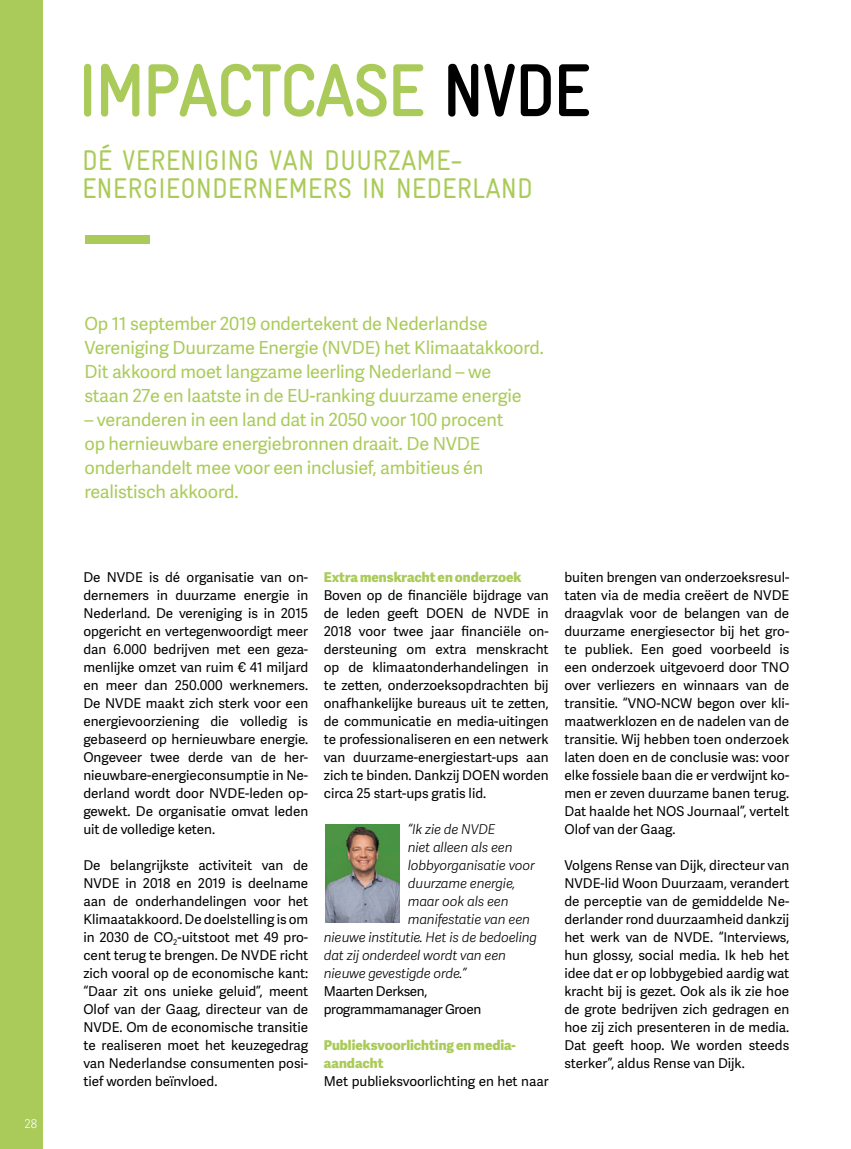
<style>
.page{position:relative;width:851px;height:1149px;background:#fff}
.page>*{position:absolute;margin:0;border:0;box-sizing:border-box;transform-origin:0 0}
.t1{font:700 75px "Gravur Condensed";letter-spacing:-.03em;color:#aacb59}
.t2{font:28.5px/28.5px "Gravur Condensed";color:#aacb59}
.t3{font:18px/24px "Adelle Sans";letter-spacing:-.01em;color:#aacb59}
.t4{font:13.5px/18px "Adelle Sans";color:#000;text-align:justify}
.t5{font:italic 300 13.5px "Adelle Sans";letter-spacing:-.01em;color:#000}
.t6{font:800 13.5px/18px "Adelle Sans";color:#aacb59}
.t7{font:13.5px/18px "Adelle Sans";letter-spacing:-.025em;color:#000}
.t8{font:300 12px "Adelle Sans";color:#fff}
.s1{color:#000}
</style>
<div class="page">
<div style="left:0;top:0;width:43px;height:1148px;background:#aacb59"></div>
<div style="left:85px;top:235px;width:65px;height:9px;background:#aacb59"></div>
<img style="left:326px;top:824px;width:73px;height:97px">
<h1 class="t1" style="left:78px;top:49px;width:514px">IMPACTCASE <span class="s1">NVDE</span></h1>
<h2 class="t2" style="left:82px;top:146px;width:452px">DÉ VERENIGING VAN DUURZAME-<br>ENERGIEONDERNEMERS IN NEDERLAND</h2>
<p class="t8" style="left:25px;top:1114px;width:14px">28</p>
<h3 class="t3" style="left:84px;top:310px;width:461px">Op 11 september 2019 ondertekent de Nederlandse Vereniging Duurzame Energie (NVDE) het Klimaatakkoord.<br>Dit akkoord moet langzame leerling Nederland – we<br>staan 27e en laatste in de EU-ranking duurzame energie</h3>
<h3 class="t3" style="left:84px;top:406px;width:420px">– veranderen in een land dat in 2050 voor 100 procent op hernieuwbare energiebronnen draait. De NVDE onderhandelt mee voor een inclusief, ambitieus én realistisch akkoord.</h3>
<p class="t4" style="left:83px;top:567px;width:226px">De NVDE is dé organisatie van on&shy;dernemers in duurzame energie in Nederland. De vereniging is in 2015 opgericht en vertegenwoordigt meer dan 6.000 bedrĳven met een geza&shy;menlĳke omzet van ruim € 41 miljard en meer dan 250.000 werknemers.<br>De NVDE maakt zich sterk voor een energievoorziening die volledig is gebaseerd op hernieuwbare energie.<br>Ongeveer twee derde van de her&shy;nieuwbare-energieconsumptie in Ne&shy;derland wordt door NVDE-leden op&shy;gewekt. De organisatie omvat leden uit de volledige keten.</p>
<p class="t4" style="left:83px;top:855px;width:226px">De belangrĳkste activiteit van de NVDE in 2018 en 2019 is deelname aan de onderhandelingen voor het Klimaatakkoord. De doelstelling is om in 2030 de CO<sub>2</sub>-uitstoot met 49 pro&shy;cent terug te brengen. De NVDE richt zich vooral op de economische kant: “Daar zit ons unieke geluid”, meent Olof van der Gaag, directeur van de NVDE. Om de economische transitie te realiseren moet het keuzegedrag van Nederlandse consumenten posi&shy;tief worden beïnvloed.</p>
<p class="t6" style="left:324px;top:567px;width:199px">Extra menskracht en onderzoek</p>
<p class="t4" style="left:324px;top:585px;width:226px">Boven op de financiële bĳdrage van de leden geeft DOEN de NVDE in 2018 voor twee jaar financiële on&shy;dersteuning om extra menskracht op de klimaatonderhandelingen in te zetten, onderzoeksopdrachten bĳ onafhankelĳke bureaus uit te zetten, de communicatie en media-uitingen te professionaliseren en een netwerk van duurzame-energiestart-ups aan zich te binden. Dankzĳ DOEN worden circa 25 start-ups gratis lid.</p>
<p class="t5" style="left:407px;top:819px;width:89px">“Ik zie de NVDE</p>
<p class="t5" style="left:407px;top:837px;width:106px">niet alleen als een</p>
<p class="t5" style="left:407px;top:855px;width:128px">lobbyorganisatie voor</p>
<p class="t5" style="left:407px;top:873px;width:109px">duurzame energie,</p>
<p class="t5" style="left:407px;top:891px;width:102px">maar ook als een</p>
<p class="t5" style="left:407px;top:909px;width:124px">manifestatie van een</p>
<p class="t5" style="left:324px;top:927px;width:215px">nieuwe institutie. Het is de bedoeling</p>
<p class="t5" style="left:324px;top:945px;width:184px">dat zĳ onderdeel wordt van een</p>
<p class="t5" style="left:324px;top:963px;width:144px">nieuwe gevestigde orde.”</p>
<p class="t7" style="left:324px;top:981px;width:159px">Maarten Derksen, programmamanager Groen</p>
<p class="t6" style="left:324px;top:1035px;width:193px">Publieksvoorlichting en media&shy;aandacht</p>
<p class="t4" style="left:324px;top:1071px;width:226px">Met publieksvoorlichting en het naar</p>
<p class="t4" style="left:564px;top:567px;width:226px">buiten brengen van onderzoeksresul&shy;taten via de media creëert de NVDE draagvlak voor de belangen van de duurzame energiesector bĳ het gro&shy;te publiek. Een goed voorbeeld is een onderzoek uitgevoerd door TNO over verliezers en winnaars van de transitie. “VNO-NCW begon over kli&shy;maatwerklozen en de nadelen van de transitie. Wĳ hebben toen onderzoek laten doen en de conclusie was: voor elke fossiele baan die er verdwĳnt ko&shy;men er zeven duurzame banen terug.<br>Dat haalde het NOS Journaal”, vertelt Olof van der Gaag.</p>
<p class="t4" style="left:564px;top:855px;width:226px">Volgens Rense van Dĳk, directeur van NVDE-lid Woon Duurzaam, verandert de perceptie van de gemiddelde Ne&shy;derlander rond duurzaamheid dankzĳ het werk van de NVDE. “Interviews, hun glossy, social media. Ik heb het idee dat er op lobbygebied aardig wat kracht bĳ is gezet. Ook als ik zie hoe de grote bedrĳven zich gedragen en hoe zĳ zich presenteren in de media.<br>Dat geeft hoop. We worden steeds sterker”, aldus Rense van Dĳk.</p>
</div>
